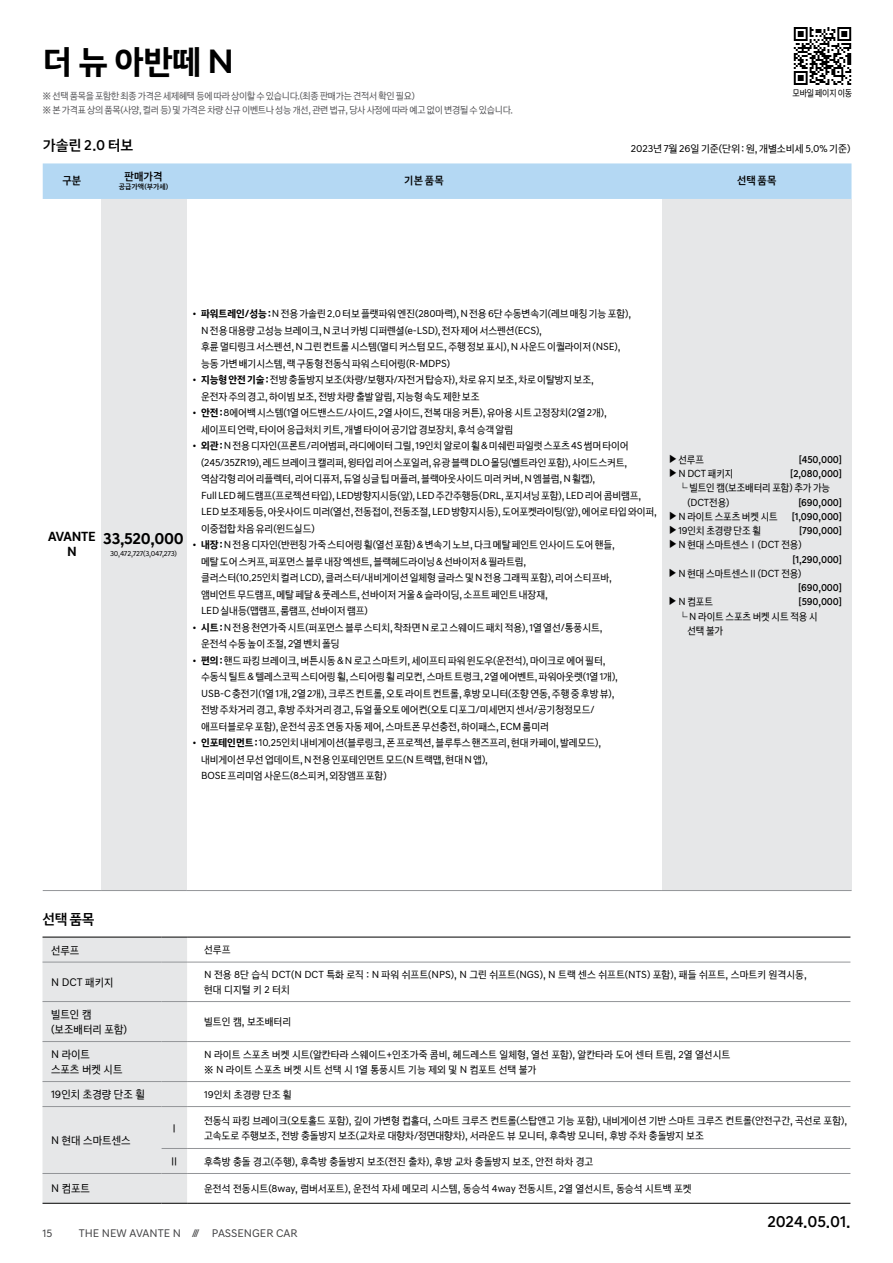
<style>
.page{position:relative;width:893px;height:1263px;background:#fff}
.page>*{position:absolute;margin:0;border:0;box-sizing:border-box;transform-origin:0 0}
.t1{font:34.5px "Hyundai Sans Head KROTF Medium";color:#000}
.t2{font:16.5px "Hyundai Sans Text KROTF Medium";letter-spacing:-.01em;color:#000}
.t3{font:16.5px "Hyundai Sans Text KROTF Bold";letter-spacing:-.02em;color:#000}
.t4{font:15px "Hyundai Sans Text KROTF Medium";letter-spacing:-.02em;color:#000}
.t5{font:13.5px/15px "Hyundai Sans Text KROTF Bold";letter-spacing:-.02em;color:#000;text-align:center}
.t6{font:11.25px/15px "Hyundai Sans Text KROTF Regular";color:#000}
.t7{font:11.25px "Hyundai Sans Text KROTF Regular";color:#404042}
.t8{font:11.25px "Hyundai Sans Text KROTF Medium";letter-spacing:.005em;color:#000}
.t9{font:10.5px/16.5px "Hyundai Sans Text KROTF Regular";letter-spacing:-.01em;color:#000}
.t10{font:10.5px/14.2px "Hyundai Sans Text KROTF Regular";letter-spacing:-.01em;color:#000;scale:.95 1}
.t11{font:10.5px "Hyundai Sans Text KROTF Medium";letter-spacing:-.01em;color:#000;scale:.95 1}
.t12{font:9.75px/13.5px "Hyundai Sans Text KROTF Regular";letter-spacing:-.03em;color:#58585b}
.t13{font:9.45px "Hyundai Sans Text KROTF Regular";letter-spacing:-.02em;color:#000;scale:.9 1}
.t14{font:7.5px "Hyundai Sans Text KROTF Regular";letter-spacing:-.025em;color:#000}
.t15{font:7.5px "Hyundai Sans Text KROTF Medium";letter-spacing:.005em;color:#000}
.s1{font-family:"Hyundai Sans Text KROTF Bold"}
</style>
<div class="page">
<img style="left:793px;top:27px;width:59px;height:58px">
<div style="left:43px;top:163px;width:808px;height:36px;background:#b4d8f3"></div>
<div style="left:101px;top:199px;width:85px;height:691px;background:#e6e7e8"></div>
<div style="left:662px;top:199px;width:189px;height:691px;background:#e6e7e8"></div>
<hr style="left:43px;top:890px;width:58px;height:1px;background:#939598">
<hr style="left:101px;top:890px;width:85px;height:1px;background:#939598">
<hr style="left:186px;top:890px;width:476px;height:1px;background:#939598">
<hr style="left:662px;top:890px;width:189px;height:1px;background:#939598">
<hr style="left:187px;top:937px;width:663px;height:1px;background:#000">
<hr style="left:187px;top:1203px;width:663px;height:1px;background:#000">
<hr style="left:187px;top:962px;width:663px;height:1px;background:#939598">
<hr style="left:187px;top:1001px;width:663px;height:1px;background:#939598">
<hr style="left:187px;top:1041px;width:663px;height:1px;background:#939598">
<hr style="left:187px;top:1081px;width:663px;height:1px;background:#939598">
<hr style="left:187px;top:1106px;width:663px;height:1px;background:#939598">
<hr style="left:187px;top:1148px;width:663px;height:1px;background:#939598">
<div style="left:43px;top:937px;width:144px;height:267px;background:#e6e7e8"></div>
<hr style="left:187px;top:1173px;width:663px;height:1px;background:#939598">
<h1 class="t1" style="left:43px;top:40px;width:192px">더 뉴 아반떼 N</h1>
<p class="t12" style="left:43px;top:89px;width:472px">※ 선택 품목을 포함한 최종 가격은 세제혜택 등에 따라 상이할 수 있습니다.(최종 판매가는 견적서 확인 필요)<br>※ 본 가격표 상의 품목(사양, 컬러 등) 및 가격은 차량 신규 이벤트나 성능 개선, 관련 법규, 당사 사정에 따라 예고 없이 변경될 수 있습니다.</p>
<h3 class="t4" style="left:43px;top:136px;width:92px">가솔린 2.0 터보</h3>
<p class="t13" style="left:793px;top:87px;width:68px">모바일 페이지 이동</p>
<p class="t9" style="left:631px;top:141px;width:221px">2023년 7월 26일 기준(단위 : 원, 개별소비세 5.0% 기준)</p>
<p class="t8" style="left:62px;top:173px;width:20px">구분</p>
<p class="t8" style="left:125px;top:169px;width:40px">판매가격</p>
<p class="t15" style="left:119px;top:182px;width:51px">공급가액(부가세)</p>
<p class="t8" style="left:404px;top:173px;width:41px">기본 품목</p>
<p class="t8" style="left:737px;top:173px;width:41px">선택 품목</p>
<p class="t5" style="left:48px;top:529px;width:49px">AVANTE<br>N</p>
<h2 class="t3" style="left:103px;top:528px;width:82px">33,520,000</h2>
<p class="t14" style="left:110px;top:549px;width:68px">30,472,727(3,047,273)</p>
<p class="t9" style="left:201px;top:306px;width:432px;text-indent:-9px">• <span class="s1">파워트레인/성능 :</span> N 전용 가솔린 2.0 터보 플랫파워 엔진(280마력), N 전용 6단 수동변속기(레브 매칭 기능 포함), N 전용 대용량 고성능 브레이크, N 코너 카빙 디퍼렌셜(e-LSD), 전자 제어 서스펜션(ECS),<br>후륜 멀티링크 서스펜션, N 그린 컨트롤 시스템(멀티 커스텀 모드, 주행 정보 표시), N 사운드 이퀄라이저 (NSE), 능동 가변 배기시스템, 랙 구동형 전동식 파워 스티어링(R-MDPS)</p>
<p class="t9" style="left:201px;top:372px;width:394px;text-indent:-9px">• <span class="s1">지능형 안전 기술 :</span> 전방 충돌방지 보조(차량/보행자/자전거 탑승자), 차로 유지 보조, 차로 이탈방지 보조, 운전자 주의 경고, 하이빔 보조, 전방 차량 출발 알림, 지능형 속도 제한 보조</p>
<p class="t9" style="left:201px;top:405px;width:407px;text-indent:-9px">• <span class="s1">안전 :</span> 8에어백 시스템(1열 어드밴스드/사이드, 2열 사이드, 전복 대응 커튼), 유아용 시트 고정장치(2열 2개), 세이프티 언락, 타이어 응급처치 키트, 개별 타이어 공기압 경보장치, 후석 승객 알림</p>
<p class="t9" style="left:201px;top:438px;width:457px;text-indent:-9px">• <span class="s1">외관 :</span> N 전용 디자인(프론트/리어범퍼, 라디에이터 그릴, 19인치 알로이 휠 &amp; 미쉐린 파일럿 스포츠 4S 썸머 타이어 (245/35ZR19), 레드 브레이크 캘리퍼, 윙타입 리어 스포일러, 유광 블랙 DLO 몰딩(벨트라인 포함), 사이드스커트, 역삼각형 리어 리플렉터, 리어 디퓨저, 듀얼 싱글 팁 머플러, 블랙아웃사이드 미러 커버, N 엠블럼, N 휠캡),<br>Full LED 헤드램프(프로젝션 타입), LED방향지시등(앞), LED 주간주행등(DRL, 포지셔닝 포함), LED 리어 콤비램프, LED 보조제동등, 아웃사이드 미러(열선, 전동접이, 전동조절, LED 방향지시등), 도어포켓라이팅(앞), 에어로 타입 와이퍼, 이중접합 차음 유리(윈드실드)</p>
<p class="t9" style="left:201px;top:537px;width:415px;text-indent:-9px">• <span class="s1">내장 :</span> N 전용 디자인(반펀칭 가죽 스티어링 휠(열선 포함) &amp; 변속기 노브, 다크 메탈 페인트 인사이드 도어 핸들, 메탈 도어 스커프, 퍼포먼스 블루 내장 엑센트, 블랙헤드라이닝 &amp; 선바이저 &amp; 필라트림,<br>클러스터(10.25인치 컬러 LCD), 클러스터/내비게이션 일체형 글라스 및 N 전용 그래픽 포함), 리어 스티프바, 앰비언트 무드램프, 메탈 페달 &amp; 풋레스트, 선바이저 거울 &amp; 슬라이딩, 소프트 페인트 내장재,<br>LED 실내등(맵램프, 룸램프, 선바이저 램프)</p>
<p class="t9" style="left:201px;top:619px;width:403px;text-indent:-9px">• <span class="s1">시트 :</span> N 전용 천연가죽 시트(퍼포먼스 블루 스티치, 착좌면 N 로고 스웨이드 패치 적용), 1열 열선/통풍시트, 운전석 수동 높이 조절, 2열 벤치 폴딩</p>
<p class="t9" style="left:201px;top:652px;width:418px;text-indent:-9px">• <span class="s1">편의 :</span> 핸드 파킹 브레이크, 버튼시동 &amp; N 로고 스마트키, 세이프티 파워 윈도우(운전석), 마이크로 에어 필터, 수동식 틸트 &amp; 텔레스코픽 스티어링 휠, 스티어링 휠 리모컨, 스마트 트렁크, 2열 에어벤트, 파워아웃렛(1열 1개), USB-C 충전기(1열 1개, 2열 2개), 크루즈 컨트롤, 오토 라이트 컨트롤, 후방 모니터(조향 연동, 주행 중 후방 뷰), 전방 주차거리 경고, 후방 주차거리 경고, 듀얼 풀오토 에어컨(오토 디포그/미세먼지 센서/공기청정모드/ 애프터블로우 포함), 운전석 공조 연동 자동 제어, 스마트폰 무선충전, 하이패스, ECM 룸미러</p>
<p class="t9" style="left:201px;top:734px;width:402px;text-indent:-9px">• <span class="s1">인포테인먼트 :</span> 10.25인치 내비게이션(블루링크, 폰 프로젝션, 블루투스 핸즈프리, 현대 카페이, 발레모드), 내비게이션 무선 업데이트, N 전용 인포테인먼트 모드(N 트랙맵, 현대 N 앱),<br>BOSE 프리미엄 사운드(8스피커, 외장앰프 포함)</p>
<p class="t10" style="left:668px;top:452px;width:39px">▶선루프</p>
<p class="t11" style="left:799px;top:453px;width:47px">[450,000]</p>
<p class="t10" style="left:668px;top:466px;width:70px">▶N DCT 패키지</p>
<p class="t11" style="left:790px;top:467px;width:56px">[2,080,000]</p>
<p class="t10" style="left:687px;top:481px;width:152px;text-indent:-9px">┗ 빌트인 캠(보조배터리 포함) 추가 가능 (DCT전용)</p>
<p class="t11" style="left:798px;top:496px;width:47px">[690,000]</p>
<p class="t10" style="left:668px;top:509px;width:117px">▶N 라이트 스포츠 버켓 시트</p>
<p class="t11" style="left:792px;top:510px;width:54px">[1,090,000]</p>
<p class="t10" style="left:668px;top:523px;width:99px">▶19인치 초경량 단조 휠</p>
<p class="t11" style="left:799px;top:524px;width:47px">[790,000]</p>
<p class="t10" style="left:668px;top:538px;width:142px">▶N 현대 스마트센스Ⅰ(DCT 전용)</p>
<p class="t11" style="left:792px;top:553px;width:54px">[1,290,000]</p>
<p class="t10" style="left:668px;top:566px;width:142px">▶N 현대 스마트센스Ⅱ(DCT 전용)</p>
<p class="t11" style="left:798px;top:581px;width:47px">[690,000]</p>
<p class="t10" style="left:668px;top:595px;width:49px">▶N 컴포트</p>
<p class="t11" style="left:799px;top:595px;width:47px">[590,000]</p>
<p class="t10" style="left:687px;top:609px;width:139px;text-indent:-9px">┗ N 라이트 스포츠 버켓 시트 적용 시 선택 불가</p>
<h3 class="t4" style="left:43px;top:910px;width:53px">선택 품목</h3>
<p class="t6" style="left:51px;top:942px;width:30px">선루프</p>
<p class="t9" style="left:204px;top:941px;width:28px">선루프</p>
<p class="t6" style="left:51px;top:974px;width:64px">N DCT 패키지</p>
<p class="t9" style="left:204px;top:967px;width:604px;line-height:15px">N 전용 8단 습식 DCT(N DCT 특화 로직 : N 파워 쉬프트(NPS), N 그린 쉬프트(NGS), N 트랙 센스 쉬프트(NTS) 포함), 패들 쉬프트, 스마트키 원격시동, 현대 디지털 키 2 터치</p>
<p class="t6" style="left:51px;top:1007px;width:78px">빌트인 캠 (보조배터리 포함)</p>
<p class="t9" style="left:204px;top:1013px;width:89px">빌트인 캠, 보조배터리</p>
<p class="t6" style="left:51px;top:1047px;width:73px">N 라이트<br>스포츠 버켓 시트</p>
<p class="t9" style="left:204px;top:1047px;width:528px;line-height:15px">N 라이트 스포츠 버켓 시트(알칸타라 스웨이드+인조가죽 콤비, 헤드레스트 일체형, 열선 포함), 알칸타라 도어 센터 트림, 2열 열선시트 ※ N 라이트 스포츠 버켓 시트 선택 시 1열 통풍시트 기능 제외 및 N 컴포트 선택 불가</p>
<p class="t6" style="left:51px;top:1087px;width:95px">19인치 초경량 단조 휠</p>
<p class="t9" style="left:204px;top:1086px;width:89px">19인치 초경량 단조 휠</p>
<p class="t6" style="left:51px;top:1133px;width:81px">N 현대 스마트센스</p>
<p class="t6" style="left:169px;top:1120px;width:12px">Ⅰ</p>
<p class="t9" style="left:204px;top:1113px;width:644px;line-height:15px">전동식 파킹 브레이크(오토홀드 포함), 깊이 가변형 컵홀더, 스마트 크루즈 컨트롤(스탑앤고 기능 포함), 내비게이션 기반 스마트 크루즈 컨트롤(안전구간, 곡선로 포함), 고속도로 주행보조, 전방 충돌방지 보조(교차로 대향차/정면대향차), 서라운드 뷰 모니터, 후측방 모니터, 후방 주차 충돌방지 보조</p>
<p class="t6" style="left:169px;top:1154px;width:12px">Ⅱ</p>
<p class="t9" style="left:204px;top:1153px;width:391px">후측방 충돌 경고(주행), 후측방 충돌방지 보조(전진 출차), 후방 교차 충돌방지 보조, 안전 하차 경고</p>
<p class="t6" style="left:51px;top:1181px;width:41px">N 컴포트</p>
<p class="t9" style="left:204px;top:1180px;width:489px">운전석 전동시트(8way, 럼버서포트), 운전석 자세 메모리 시스템, 동승석 4way 전동시트, 2열 열선시트, 동승석 시트백 포켓</p>
<p class="t7" style="left:43px;top:1226px;width:11px">15</p>
<p class="t7" style="left:79px;top:1226px;width:220px">THE NEW AVANTE N /// PASSENGER CAR</p>
<h2 class="t2" style="left:767px;top:1211px;width:85px">2024.05.01.</h2>
</div>
